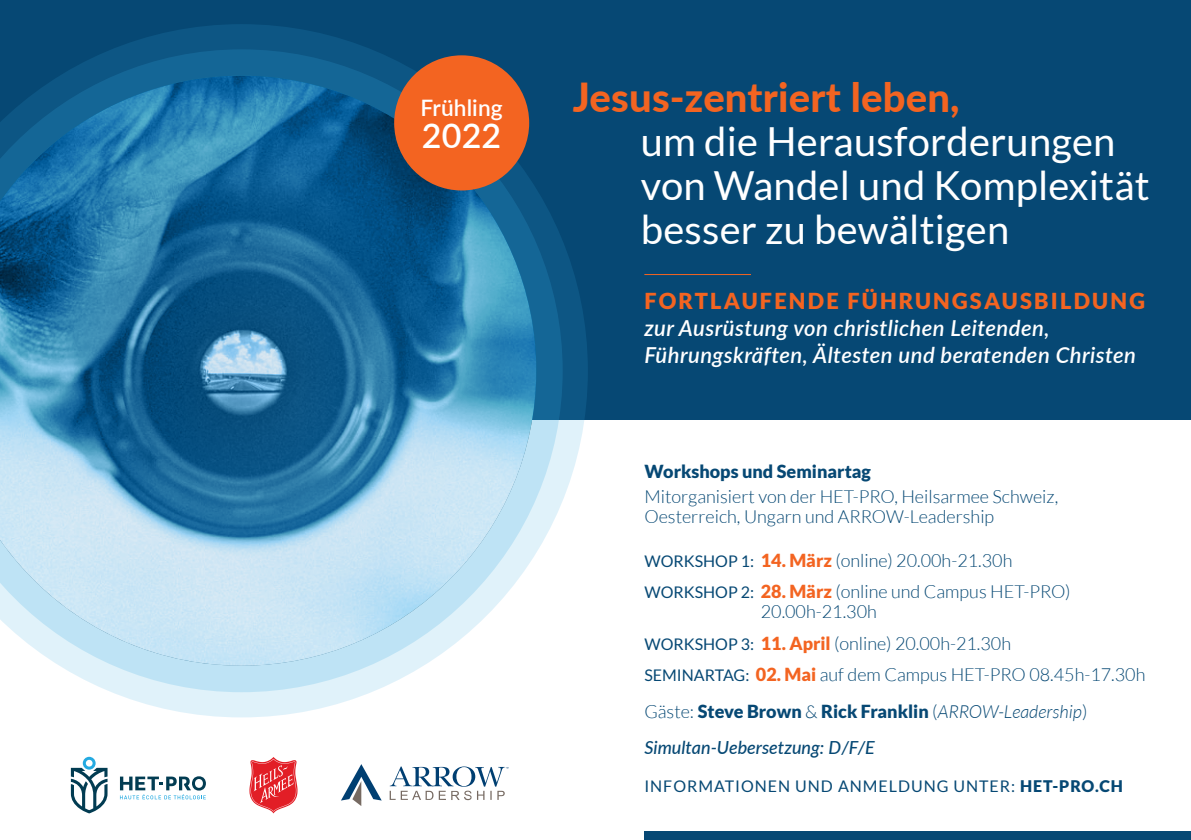
<style>
.page{position:relative;width:1191px;height:840px;background:#fff}
.page>*{position:absolute;margin:0;border:0;box-sizing:border-box;transform-origin:0 0}
.t1{font:40px/44px "Lato";letter-spacing:.005em;color:#fff}
.t2{font:800 40px "Lato";letter-spacing:.005em;color:#f36421}
.t3{font:600 34px "Lato";color:#fff}
.t4{font:600 22.6px "Lato";letter-spacing:.005em;color:#fff}
.t5{font:italic 600 22px/27px "Lato";letter-spacing:.02em;color:#fff}
.t6{font:900 22px "Lato";letter-spacing:.1em;color:#f36421}
.t7{font:300 18px/31.4px "Lato";color:#064874}
.t8{font:italic 500 18px/36.4px "Lato";color:#064874}
.t9{font:900 18px "Lato";color:#064874}
.t10{font:16px "Lato";letter-spacing:.06em;color:#064874}
.s1{font-weight:400;font-size:16px}
.s2{font-weight:900;color:#f36421}
.s3{font-weight:300;font-style:normal}
.s4{font-weight:900;font-style:normal}
.s5{font-weight:300}
.s6{font-weight:900}
</style>
<div class="page">
<div style="left:0;top:0;width:1191px;height:420px;background:#064874"></div>
<svg style="left:109px;top:24px;width:479px;height:693px"></svg>
<svg style="left:59px;top:49px;width:503px;height:642px"></svg>
<svg style="left:0;top:76px;width:536px;height:589px"></svg>
<div style="left:394px;top:55px;width:135px;height:135px;background:#f36421;border-radius:50%"></div>
<div style="left:644px;top:831px;width:547px;height:8px;background:#064874"></div>
<svg style="left:71px;top:756px;width:36px;height:57px"></svg>
<svg style="left:120px;top:776px;width:86px;height:22px"></svg>
<svg style="left:341px;top:764px;width:167px;height:41px"></svg>
<svg style="left:249px;top:757px;width:48px;height:56px"></svg>
<hr style="left:644px;top:274px;width:107px;height:1px;background:#f36421">
<p class="t4" style="left:420px;top:91px;width:84px">Frühling</p>
<h2 class="t3" style="left:422px;top:111px;width:81px">2022</h2>
<h1 class="t2" style="left:573px;top:67px;width:388px">Jesus-zentriert leben,</h1>
<h1 class="t1" style="left:641px;top:119px;width:510px">um die Herausforderungen von Wandel und Komplexität besser zu bewältigen</h1>
<p class="t6" style="left:644px;top:287px;width:502px">FORTLAUFENDE FÜHRUNGSAUSBILDUNG</p>
<p class="t5" style="left:644px;top:313px;width:493px">zur Ausrüstung von christlichen Leitenden,<br>Führungskräften, Ältesten und beratenden Christen</p>
<p class="t9" style="left:644px;top:460px;width:228px">Workshops und Seminartag</p>
<p class="t7" style="left:644px;top:486px;width:415px;line-height:20px">Mitorganisiert von der HET-PRO, Heilsarmee Schweiz,<br>Oesterreich, Ungarn und ARROW-Leadership</p>
<p class="t7" style="left:644px;top:544px;width:427px"><span class="s1">WORKSHOP 1:</span> <span class="s2">14. März</span> (online) 20.00h-21.30h<br><span class="s1">WORKSHOP 2:</span> <span class="s2">28. März</span> (online und Campus HET-PRO)</p>
<p class="t7" style="left:644px;top:596px;width:502px;text-indent:116px">20.00h-21.30h<br><span class="s1">WORKSHOP 3:</span> <span class="s2">11. April</span> (online) 20.00h-21.30h<br><span class="s1">SEMINARTAG:</span> <span class="s2">02. Mai</span> auf dem Campus HET-PRO 08.45h-17.30h</p>
<p class="t8" style="left:644px;top:691px;width:444px"><span class="s3">Gäste:</span> <span class="s4">Steve Brown</span> <span class="s3">&amp;</span> <span class="s4">Rick Franklin</span> <span class="s3">(</span><span class="s5">ARROW-Leadership</span><span class="s3">)<br></span>Simultan-Uebersetzung: D/F/E</p>
<p class="t10" style="left:644px;top:776px;width:480px">INFORMATIONEN UND ANMELDUNG UNTER: <span class="s6">HET-PRO.CH</span></p>
</div>
